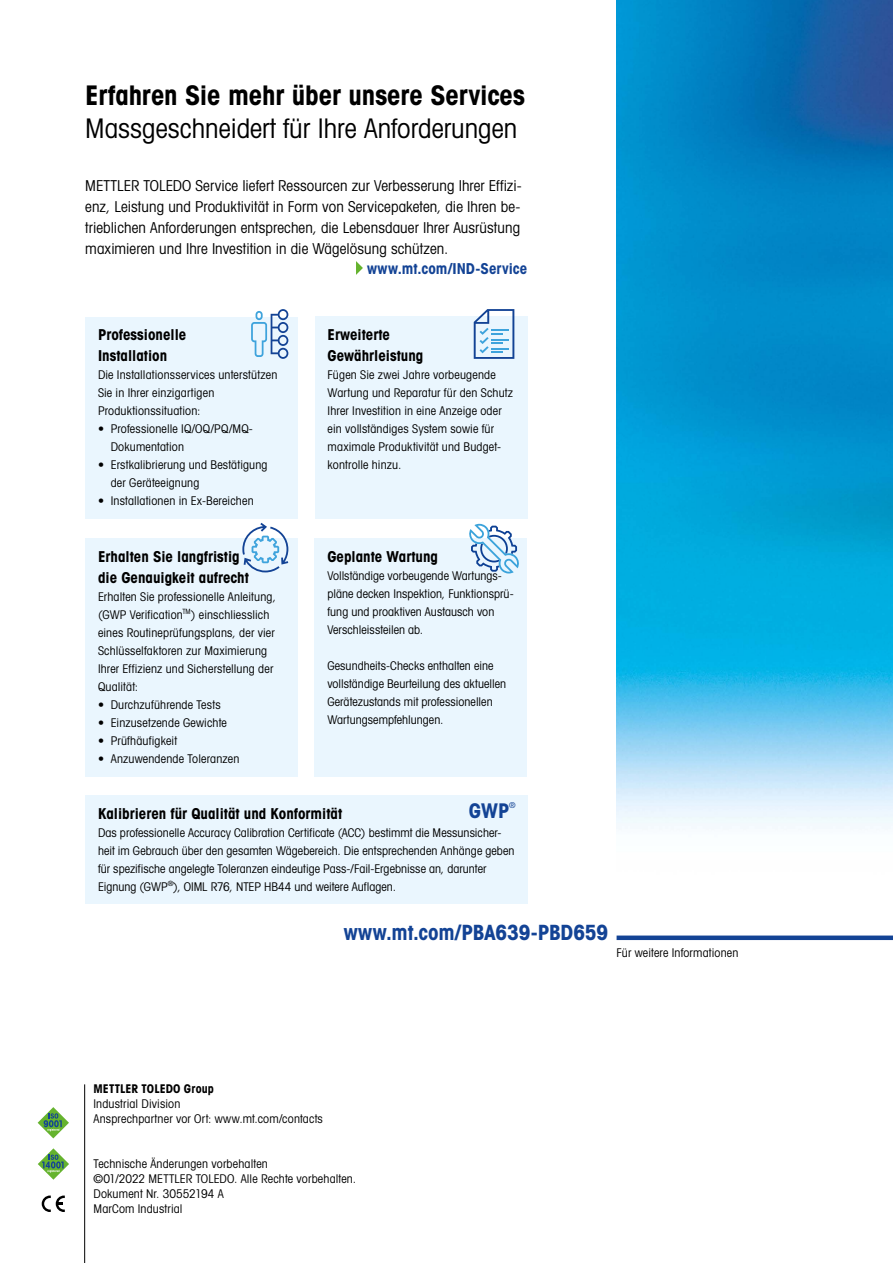
<style>
.page{position:relative;width:893px;height:1263px;background:#fff}
.page>*{position:absolute;margin:0;border:0;box-sizing:border-box;transform-origin:0 0}
.t1{font:27px "Avant Gardefor MT Bk";color:#000}
.t2{font:27px "Avant Gardefor MT Bd";letter-spacing:-.01em;color:#000}
.t3{font:21px "Avant Gardefor MT Bd";letter-spacing:-.01em;color:#134395}
.t4{font:700 condensed 20.25px "Avant Garde Com";color:#134395}
.t5{font:15px/21px "Avant Gardefor MT Bk";letter-spacing:.005em;color:#000;text-align:justify}
.t6{font:15px/21px "Avant Gardefor MT Bd";color:#000}
.t7{font:15px "Avant Gardefor MT Bd";color:#134395}
.t8{font:12px/18px "Avant Gardefor MT Bk";letter-spacing:.01em;color:#000}
.t9{font:12px "Avant Gardefor MT Bd";letter-spacing:.005em;color:#000}
.t10{font:condensed 8.1px "Avant Garde Com";color:#134395}
</style>
<div class="page">
<div style="left:617px;top:935px;width:276px;height:5px;background:#134395"></div>
<img style="left:617px;top:0;width:276px;height:829px">
<svg style="left:38px;top:1148px;width:31px;height:32px"></svg>
<svg style="left:38px;top:1107px;width:31px;height:31px"></svg>
<svg style="left:42px;top:1195px;width:23px;height:17px"></svg>
<hr style="left:84px;top:1084px;width:1px;height:179px;background:#000">
<svg style="left:356px;top:261px;width:7px;height:14px"></svg>
<div style="left:85px;top:317px;width:213px;height:202px;background:#eaf6fe"></div>
<div style="left:315px;top:317px;width:212px;height:202px;background:#eaf6fe"></div>
<div style="left:85px;top:538px;width:213px;height:238px;background:#eaf6fe"></div>
<div style="left:315px;top:538px;width:212px;height:238px;background:#eaf6fe"></div>
<div style="left:85px;top:795px;width:442px;height:109px;background:#eaf6fe"></div>
<svg style="left:469px;top:524px;width:50px;height:49px"></svg>
<svg style="left:474px;top:309px;width:40px;height:50px"></svg>
<svg style="left:242px;top:523px;width:46px;height:49px"></svg>
<svg style="left:251px;top:309px;width:37px;height:50px"></svg>
<h1 class="t2" style="left:85px;top:78px;width:441px">Erfahren Sie mehr über unsere Services</h1>
<h1 class="t1" style="left:85px;top:111px;width:433px">Massgeschneidert für Ihre Anforderungen</h1>
<p class="t5" style="left:85px;top:175px;width:438px">METTLER TOLEDO Service liefert Ressourcen zur Verbesserung Ihrer Effizi&shy;enz, Leistung und Produktivität in Form von Servicepaketen, die Ihren be&shy;trieblichen Anforderungen entsprechen, die Lebensdauer Ihrer Ausrüstung maximieren und Ihre Investition in die Wägelösung schützen.</p>
<p class="t7" style="left:367px;top:259px;width:162px">www.mt.com/IND-Service</p>
<p class="t6" style="left:98px;top:324px;width:90px">Professionelle<br>Installation</p>
<p class="t8" style="left:98px;top:366px;width:181px">Die Installationsservices unterstützen<br>Sie in Ihrer einzigartigen<br>Produktionssituation:</p>
<p class="t8" style="left:111px;top:420px;width:144px;text-indent:-13px">• Professionelle IQ/OQ/PQ/MQ-<br>Dokumentation</p>
<p class="t8" style="left:111px;top:456px;width:158px;text-indent:-13px">• Erstkalibrierung und Bestätigung der Geräteeignung</p>
<p class="t8" style="left:98px;top:492px;width:157px">• Installationen in Ex-Bereichen</p>
<p class="t6" style="left:328px;top:324px;width:97px">Erweiterte<br>Gewährleistung</p>
<p class="t8" style="left:328px;top:366px;width:187px">Fügen Sie zwei Jahre vorbeugende Wartung und Reparatur für den Schutz Ihrer Investition in eine Anzeige oder ein vollständiges System sowie für maximale Produktivität und Budget&shy;kontrolle hinzu.</p>
<p class="t6" style="left:98px;top:545px;width:152px">Erhalten Sie langfristig die Genauigkeit aufrecht</p>
<p class="t8" style="left:98px;top:587px;width:180px">Erhalten Sie professionelle Anleitung, (GWP Verification<sup>TM</sup>) einschliesslich eines Routineprüfungsplans, der vier Schlüsselfaktoren zur Maximierung Ihrer Effizienz und Sicherstellung der Qualität:</p>
<p class="t8" style="left:98px;top:695px;width:124px">• Durchzuführende Tests</p>
<p class="t8" style="left:98px;top:713px;width:130px">• Einzusetzende Gewichte</p>
<p class="t8" style="left:98px;top:731px;width:80px">• Prüfhäufigkeit</p>
<p class="t8" style="left:98px;top:749px;width:143px">• Anzuwendende Toleranzen</p>
<p class="t6" style="left:327px;top:545px;width:112px">Geplante Wartung</p>
<p class="t8" style="left:327px;top:566px;width:188px">Vollständige vorbeugende Wartungs&shy;pläne decken Inspektion, Funktionsprü&shy;fung und proaktiven Austausch von Verschleissteilen ab.</p>
<p class="t8" style="left:327px;top:656px;width:180px">Gesundheits-Checks enthalten eine vollständige Beurteilung des aktuellen Gerätezustands mit professionellen Wartungsempfehlungen.</p>
<h3 class="t4" style="left:469px;top:797px;width:42px">GWP</h3>
<p class="t10" style="left:509px;top:800px;width:8px">®</p>
<p class="t6" style="left:98px;top:803px;width:246px">Kalibrieren für Qualität und Konformität</p>
<p class="t8" style="left:98px;top:823px;width:418px">Das professionelle Accuracy Calibration Certificate (ACC) bestimmt die Messunsicher&shy;heit im Gebrauch über den gesamten Wägebereich. Die entsprechenden Anhänge geben für spezifische angelegte Toleranzen eindeutige Pass-/Fail-Ergebnisse an, darunter Eignung (GWP<sup>®</sup>), OIML R76, NTEP HB44 und weitere Auflagen.</p>
<h2 class="t3" style="left:344px;top:919px;width:266px">www.mt.com/PBA639-PBD659</h2>
<p class="t8" style="left:617px;top:944px;width:123px">Für weitere Informationen</p>
<p class="t9" style="left:94px;top:1081px;width:122px">METTLER TOLEDO Group</p>
<p class="t8" style="left:94px;top:1096px;width:231px;line-height:15px">Industrial Division<br>Ansprechpartner vor Ort: www.mt.com/contacts</p>
<p class="t8" style="left:94px;top:1156px;width:264px;line-height:15px">Technische Änderungen vorbehalten<br>©01/2022 METTLER TOLEDO. Alle Rechte vorbehalten.<br>Dokument Nr. 30552194 A<br>MarCom Industrial</p>
</div>
